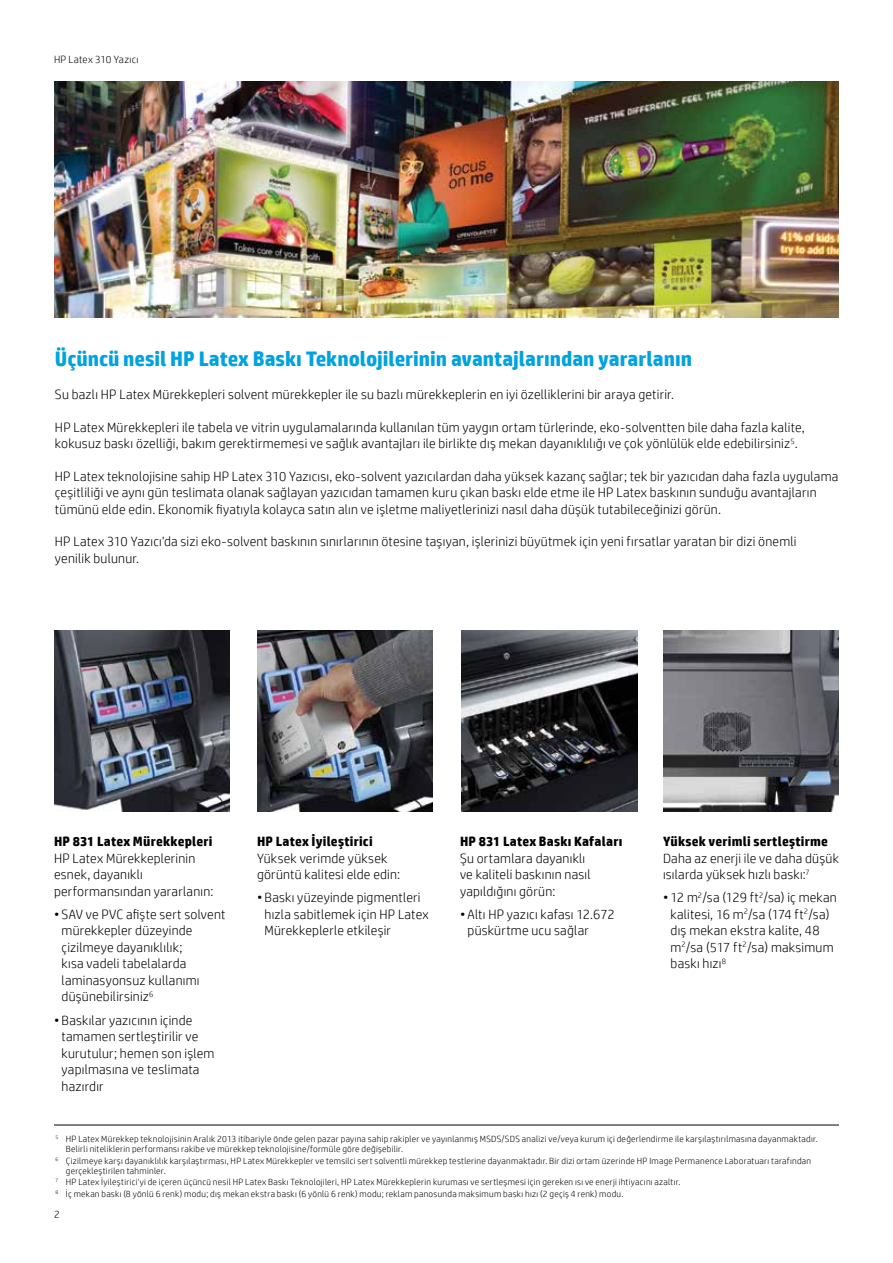
<style>
.page{position:relative;width:893px;height:1263px;background:#fff}
.page>*{position:absolute;margin:0;border:0;box-sizing:border-box;transform-origin:0 0}
.t1{font:700 21px "HP Simplified";color:#00a3df}
.t2{font:300 13.5px/16.5px "HP Simplified";letter-spacing:.015em;color:#000}
.t3{font:700 13.5px "HP Simplified";letter-spacing:.015em;color:#000}
.t4{font:300 10.5px "HP Simplified";letter-spacing:.025em;color:#000}
.t5{font:300 9px/9.8px "HP Simplified";letter-spacing:.03em;color:#000}
</style>
<div class="page">
<img style="left:461px;top:630px;width:176px;height:181px">
<img style="left:54px;top:630px;width:176px;height:181px">
<img style="left:54px;top:81px;width:785px;height:237px">
<img style="left:257px;top:630px;width:176px;height:181px">
<img style="left:663px;top:630px;width:176px;height:181px">
<hr style="left:54px;top:1125px;width:785px;height:1px;background:#000">
<p class="t4" style="left:54px;top:52px;width:86px">HP Latex 310 Yazıcı</p>
<h1 class="t1" style="left:55px;top:345px;width:639px">Üçüncü nesil HP Latex Baskı Teknolojilerinin avantajlarından yararlanın</h1>
<p class="t2" style="left:55px;top:386px;width:621px">Su bazlı HP Latex Mürekkepleri solvent mürekkepler ile su bazlı mürekkeplerin en iyi özelliklerini bir araya getirir.</p>
<p class="t2" style="left:55px;top:418px;width:751px">HP Latex Mürekkepleri ile tabela ve vitrin uygulamalarında kullanılan tüm yaygın ortam türlerinde, eko-solventten bile daha fazla kalite, kokusuz baskı özelliği, bakım gerektirmemesi ve sağlık avantajları ile birlikte dış mekan dayanıklılığı ve çok yönlülük elde edebilirsiniz<sup>5</sup>.</p>
<p class="t2" style="left:55px;top:467px;width:785px">HP Latex teknolojisine sahip HP Latex 310 Yazıcısı, eko-solvent yazıcılardan daha yüksek kazanç sağlar; tek bir yazıcıdan daha fazla uygulama çeşitliliği ve aynı gün teslimata olanak sağlayan yazıcıdan tamamen kuru çıkan baskı elde etme ile HP Latex baskının sunduğu avantajların tümünü elde edin. Ekonomik fiyatıyla kolayca satın alın ve işletme maliyetlerinizi nasıl daha düşük tutabileceğinizi görün.</p>
<p class="t2" style="left:55px;top:533px;width:743px">HP Latex 310 Yazıcı'da sizi eko-solvent baskının sınırlarının ötesine taşıyan, işlerinizi büyütmek için yeni fırsatlar yaratan bir dizi önemli yenilik bulunur.</p>
<p class="t3" style="left:54px;top:832px;width:160px">HP 831 Latex Mürekkepleri</p>
<p class="t2" style="left:54px;top:849px;width:161px">HP Latex Mürekkeplerinin esnek, dayanıklı performansından yararlanın:</p>
<p class="t2" style="left:62px;top:905px;width:165px;text-indent:-8px">• SAV ve PVC afişte sert solvent mürekkepler düzeyinde çizilmeye dayanıklılık;<br>kısa vadeli tabelalarda laminasyonsuz kullanımı düşünebilirsiniz<sup>6</sup></p>
<p class="t2" style="left:62px;top:1011px;width:154px;text-indent:-8px">• Baskılar yazıcının içinde tamamen sertleştirilir ve kurutulur; hemen son işlem yapılmasına ve teslimata hazırdır</p>
<p class="t3" style="left:257px;top:832px;width:117px">HP Latex İyileştirici</p>
<p class="t2" style="left:257px;top:849px;width:145px">Yüksek verimde yüksek görüntü kalitesi elde edin:</p>
<p class="t2" style="left:265px;top:889px;width:166px;text-indent:-8px">• Baskı yüzeyinde pigmentleri hızla sabitlemek için HP Latex<br>Mürekkeplerle etkileşir</p>
<p class="t3" style="left:460px;top:832px;width:164px">HP 831 Latex Baskı Kafaları</p>
<p class="t2" style="left:460px;top:849px;width:132px">Şu ortamlara dayanıklı ve kaliteli baskının nasıl yapıldığını görün:</p>
<p class="t2" style="left:468px;top:905px;width:149px;text-indent:-8px">• Altı HP yazıcı kafası 12.672 püskürtme ucu sağlar</p>
<p class="t3" style="left:663px;top:832px;width:167px">Yüksek verimli sertleştirme</p>
<p class="t2" style="left:663px;top:849px;width:177px">Daha az enerji ile ve daha düşük ısılarda yüksek hızlı baskı:<sup>7</sup></p>
<p class="t2" style="left:671px;top:889px;width:168px;text-indent:-8px">• 12 m<sup>2</sup>/sa (129 ft<sup>2</sup>/sa) iç mekan kalitesi, 16 m<sup>2</sup>/sa (174 ft<sup>2</sup>/sa) dış mekan ekstra kalite, 48 m<sup>2</sup>/sa (517 ft<sup>2</sup>/sa) maksimum baskı hızı<sup>8</sup></p>
<p class="t5" style="left:66px;top:1134px;width:753px;text-indent:-10px"><sup>5</sup> HP Latex Mürekkep teknolojisinin Aralık 2013 itibariyle önde gelen pazar payına sahip rakipler ve yayınlanmış MSDS/SDS analizi ve/veya kurum içi değerlendirme ile karşılaştırılmasına dayanmaktadır.<br>Belirli niteliklerin performansı rakibe ve mürekkep teknolojisine/formüle göre değişebilir.</p>
<p class="t5" style="left:66px;top:1155px;width:747px;text-indent:-10px"><sup>6</sup> Çizilmeye karşı dayanıklılık karşılaştırması, HP Latex Mürekkepler ve temsilci sert solventli mürekkep testlerine dayanmaktadır. Bir dizi ortam üzerinde HP Image Permanence Laboratuarı tarafından gerçekleştirilen tahminler.</p>
<p class="t5" style="left:55px;top:1176px;width:627px;line-height:11.9px"><sup>7</sup> HP Latex İyileştirici'yi de içeren üçüncü nesil HP Latex Baskı Teknolojileri, HP Latex Mürekkeplerin kuruması ve sertleşmesi için gereken ısı ve enerji ihtiyacını azaltır.<br><sup>8</sup> İç mekan baskı (8 yönlü 6 renk) modu; dış mekan ekstra baskı (6 yönlü 6 renk) modu; reklam panosunda maksimum baskı hızı (2 geçiş 4 renk) modu.</p>
<p class="t4" style="left:54px;top:1207px;width:7px">2</p>
</div>
